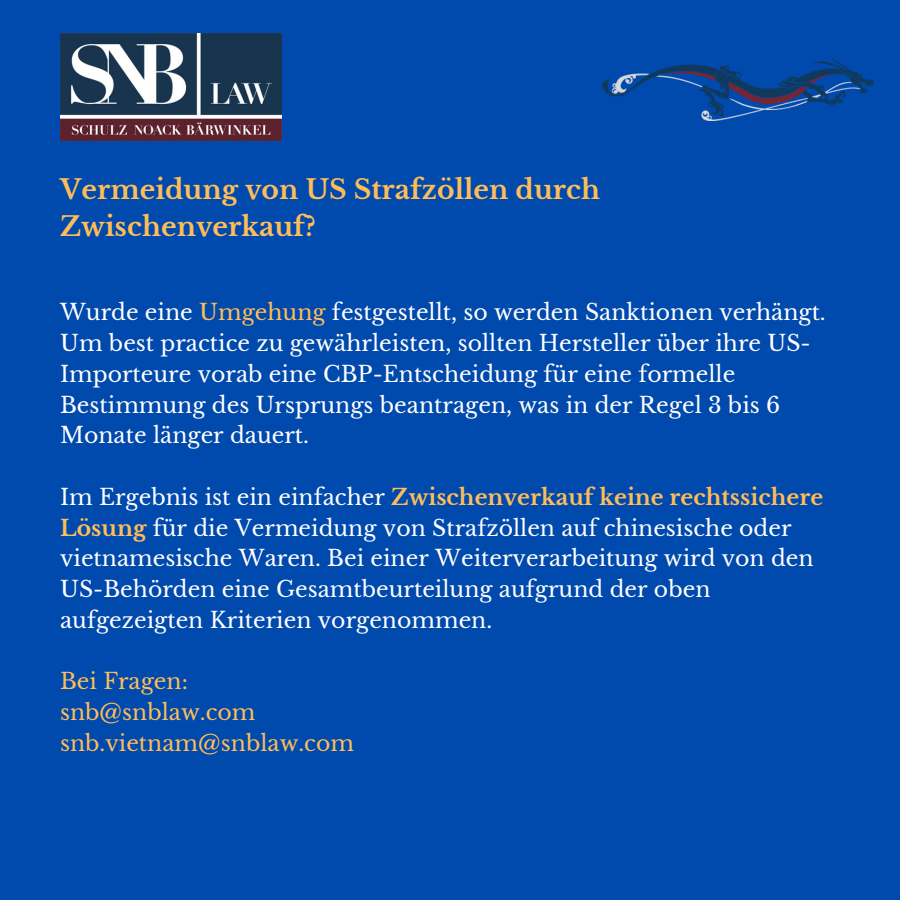
<style>
.page{position:relative;width:900px;height:900px;background:#004aad}
.page>*{position:absolute;margin:0;border:0;box-sizing:border-box;transform-origin:0 0}
.t1{font:700 26.6px/36.8px "Libre Baskerville";color:#ffbd59}
.t2{font:22px/30.8px "Libre Baskerville";color:#fff}
.t3{font:22px "Libre Baskerville";color:#ffbd59}
.s1{color:#ffbd59}
.s2{font-weight:700;color:#ffbd59}
</style>
<div class="page">
<img style="left:60px;top:33px;width:221px;height:108px">
<img style="left:602px;top:59px;width:271px;height:62px">
<p class="t1" style="left:60px;top:172px;width:542px">Vermeidung von US Strafzöllen durch<br>Zwischenverkauf?</p>
<p class="t2" style="left:60px;top:297px;width:767px">Wurde eine <span class="s1">Umgehung</span> festgestellt, so werden Sanktionen verhängt.<br>Um best practice zu gewährleisten, sollten Hersteller über ihre US-Importeure vorab eine CBP-Entscheidung für eine formelle Bestimmung des Ursprungs beantragen, was in der Regel 3 bis 6<br>Monate länger dauert.</p>
<p class="t2" style="left:60px;top:482px;width:765px">Im Ergebnis ist ein einfacher <span class="s2">Zwischenverkauf keine rechtssichere Lösung</span> für die Vermeidung von Strafzöllen auf chinesische oder vietnamesische Waren. Bei einer Weiterverarbeitung wird von den US-Behörden eine Gesamtbeurteilung aufgrund der oben aufgezeigten Kriterien vorgenommen.</p>
<h1 class="t3" style="left:60px;top:668px;width:129px">Bei Fragen:</h1>
<p class="t3" style="left:60px;top:699px;width:197px">snb@snblaw.com</p>
<p class="t3" style="left:60px;top:730px;width:295px">snb.vietnam@snblaw.com</p>
</div>
